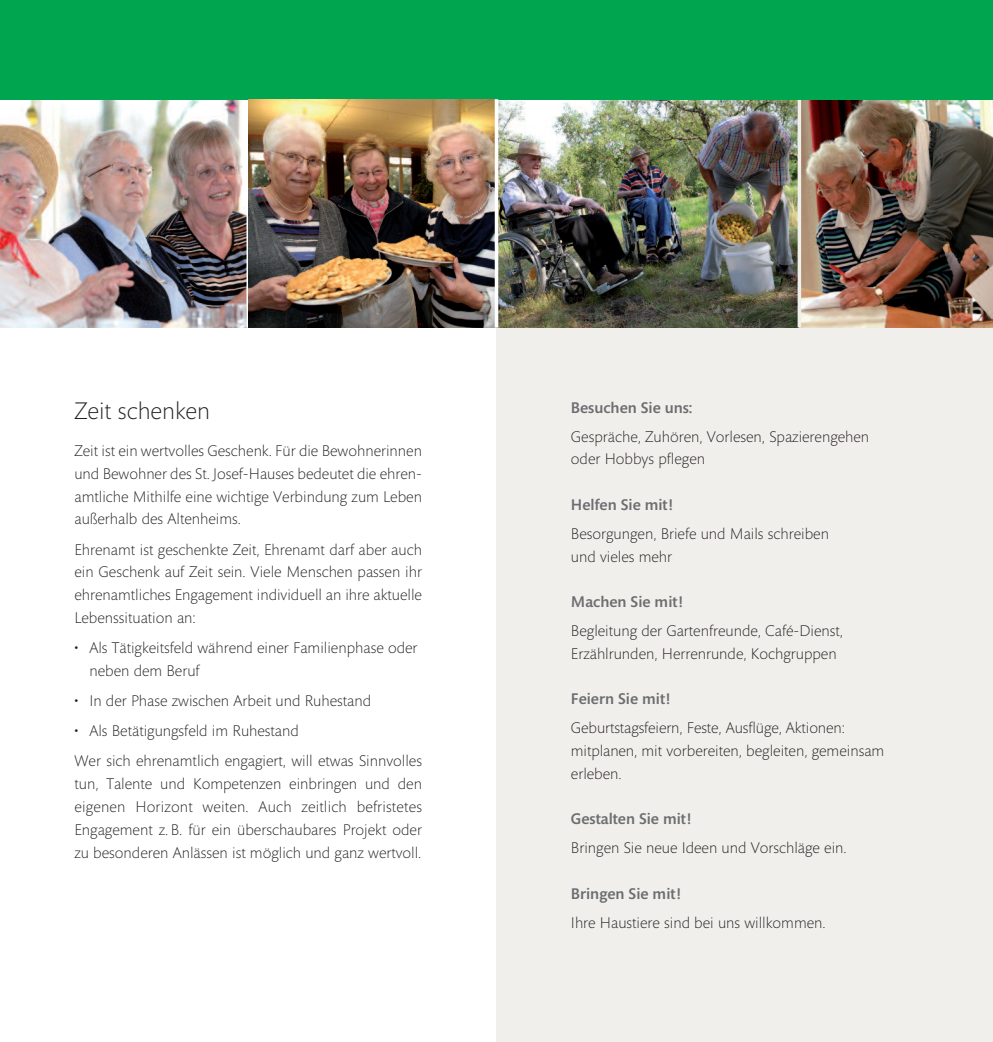
<style>
.page{position:relative;width:993px;height:1042px;background:#fff}
.page>*{position:absolute;margin:0;border:0;box-sizing:border-box;transform-origin:0 0}
.t1{font:300 24.5px "Mundo Sans Pro";color:#231f20}
.t2{font:300 15.75px/22.8px "Mundo Sans Pro";color:#231f20}
.t3{font:500 15.75px "Mundo Sans Pro";color:#6c6d70}
</style>
<div class="page">
<div style="left:496px;top:0;width:496px;height:1042px;background:#f0efeb"></div>
<img style="left:0;top:99px;width:246px;height:228px">
<img style="left:498px;top:99px;width:299px;height:228px">
<img style="left:800px;top:99px;width:192px;height:228px">
<svg style="left:246px;top:99px;width:2px;height:228px"></svg>
<div style="left:0;top:0;width:992px;height:99px;background:#00a54f"></div>
<img style="left:248px;top:99px;width:246px;height:228px">
<svg style="left:494px;top:99px;width:4px;height:228px"></svg>
<h1 class="t1" style="left:74px;top:401px;width:137px">Zeit schenken</h1>
<p class="t2" style="left:74px;top:441px;width:349px;text-align:justify">Zeit ist ein wertvolles Geschenk. Für die Bewohnerinnen und Bewohner des St. Josef-Hauses bedeutet die ehren&shy;amtliche Mithilfe eine wichtige Verbindung zum Leben außerhalb des Altenheims.</p>
<p class="t2" style="left:74px;top:539px;width:349px;text-align:justify">Ehrenamt ist geschenkte Zeit, Ehrenamt darf aber auch ein Geschenk auf Zeit sein. Viele Menschen passen ihr ehrenamtliches Engagement individuell an ihre aktuelle Lebenssituation an:</p>
<p class="t2" style="left:89px;top:638px;width:329px;text-indent:-15px">• Als Tätigkeitsfeld während einer Familienphase oder neben dem Beruf</p>
<p class="t2" style="left:74px;top:691px;width:298px">• In der Phase zwischen Arbeit und Ruhestand</p>
<p class="t2" style="left:74px;top:717px;width:349px;line-height:30.3px">• Als Betätigungsfeld im Ruhestand<br>Wer sich ehrenamtlich engagiert, will etwas Sinnvolles</p>
<p class="t2" style="left:74px;top:774px;width:349px;text-align:justify">tun, Talente und Kompetenzen einbringen und den eigenen Horizont weiten. Auch zeitlich befristetes Engagement z. B. für ein überschaubares Projekt oder zu besonderen Anlässen ist möglich und ganz wertvoll.</p>
<p class="t3" style="left:570px;top:401px;width:123px">Besuchen Sie uns:</p>
<p class="t2" style="left:570px;top:426px;width:300px">Gespräche, Zuhören, Vorlesen, Spazierengehen oder Hobbys pflegen</p>
<p class="t3" style="left:570px;top:499px;width:104px">Helfen Sie mit!</p>
<p class="t2" style="left:570px;top:524px;width:259px">Besorgungen, Briefe und Mails schreiben und vieles mehr</p>
<p class="t3" style="left:570px;top:596px;width:114px">Machen Sie mit!</p>
<p class="t2" style="left:570px;top:621px;width:273px">Begleitung der Gartenfreunde, Café-Dienst,<br>Erzählrunden, Herrenrunde, Kochgruppen</p>
<p class="t3" style="left:570px;top:693px;width:101px">Feiern Sie mit!</p>
<p class="t2" style="left:570px;top:718px;width:315px">Geburtstagsfeiern, Feste, Ausflüge, Aktionen: mitplanen, mit vorbereiten, begleiten, gemeinsam erleben.</p>
<p class="t3" style="left:570px;top:813px;width:122px">Gestalten Sie mit!</p>
<p class="t2" style="left:570px;top:838px;width:277px">Bringen Sie neue Ideen und Vorschläge ein.</p>
<p class="t3" style="left:570px;top:887px;width:112px">Bringen Sie mit!</p>
<p class="t2" style="left:570px;top:912px;width:256px">Ihre Haustiere sind bei uns willkommen.</p>
</div>
